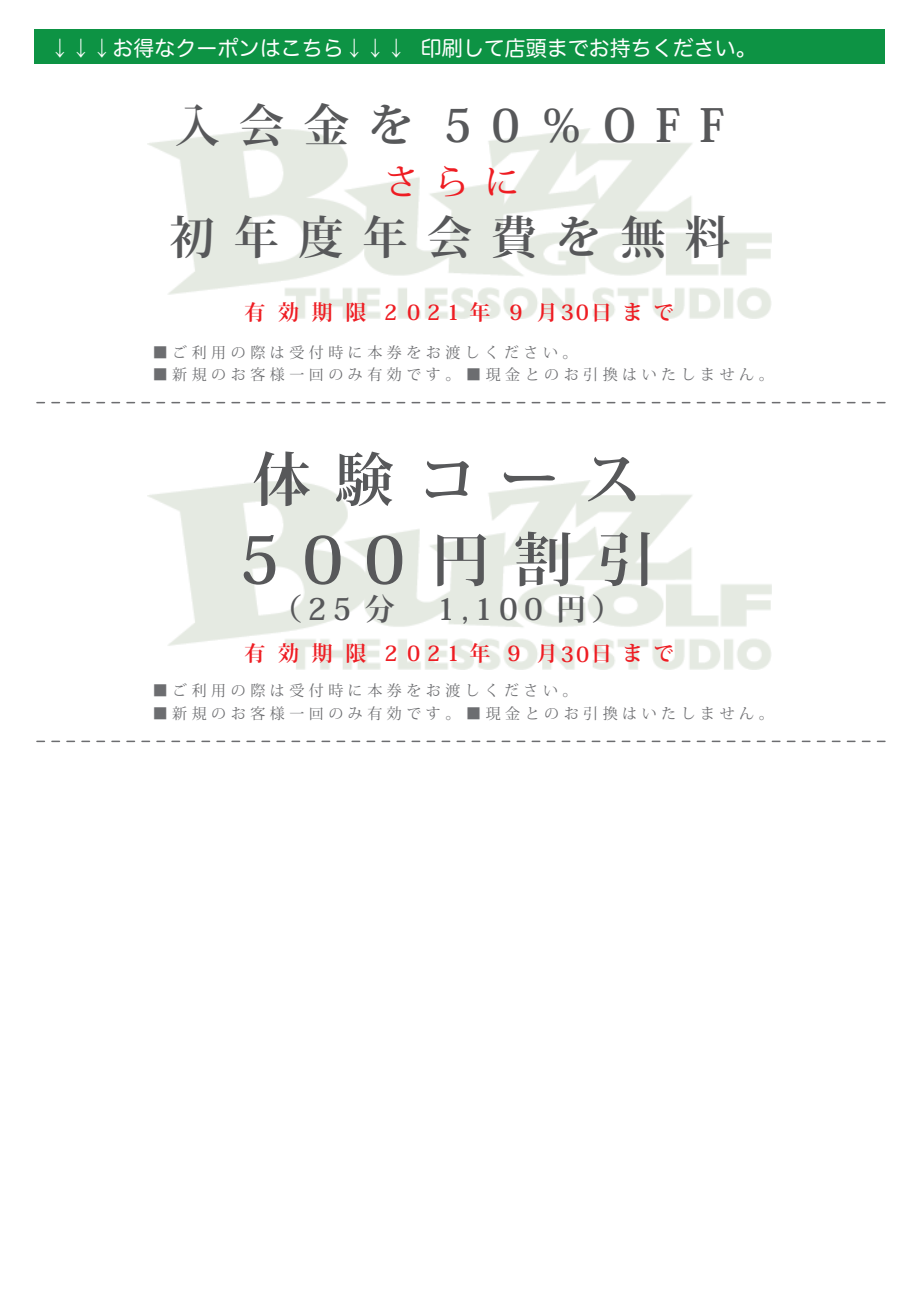
<style>
.page{position:relative;width:919px;height:1289px;background:#fff}
.page>*{position:absolute;margin:0;border:0;box-sizing:border-box;transform-origin:0 0}
.t1{font:700 65.25px "Koz Min Pro";color:#57585a}
.t2{font:700 58.2px "Koz Min Pro";letter-spacing:.42em;color:#57585a}
.t3{font:700 45.45px "Koz Min Pro";letter-spacing:.42em;color:#57585a}
.t4{font:500 35.55px "Koz Min Pro";color:#ee1d23}
.t5{font:700 30px "Koz Min Pro";color:#57585a}
.t6{font:21px "Hira Maru Pro W4";color:#fff}
.t7{font:700 21px "Koz Min Pro";letter-spacing:.45em;color:#ee1d23}
.t8{font:15px "Koz Min Pro";letter-spacing:.3em;color:#6c6d70}
.s1{font-size:58.2px}
</style>
<div class="page">
<img style="left:147px;top:129px;width:624px;height:189px">
<img style="left:147px;top:480px;width:624px;height:189px">
<svg style="left:36px;top:402px;width:848px;height:1px"></svg>
<div style="left:34px;top:30px;width:850px;height:34px;background:#0d9344"></div>
<svg style="left:36px;top:740px;width:848px;height:2px"></svg>
<h3 class="t6" style="left:50px;top:30px;width:708px">↓↓↓お得なクーポンはこちら↓↓↓ 印刷して店頭までお持ちください。</h3>
<h3 class="t3" style="left:175px;top:92px;width:551px">入会金を 50％OFF</h3>
<h3 class="t4" style="left:383px;top:156px;width:138px">さらに</h3>
<h3 class="t3" style="left:169px;top:204px;width:562px">初年度年会費を無料</h3>
<h3 class="t7" style="left:244px;top:297px;width:431px">有効 期限 2021年 9 月30日まで</h3>
<p class="t8" style="left:153px;top:341px;width:426px">■ご利用の際は受付時に本券をお渡しください。</p>
<p class="t8" style="left:153px;top:364px;width:622px">■新規のお客様一回のみ有効です。 ■現金とのお引換はいたしません。</p>
<h2 class="t2" style="left:252px;top:437px;width:390px">体験コース</h2>
<h1 class="t1" style="left:239px;top:512px;width:417px">500<span class="s1">円割引</span></h1>
<h3 class="t5" style="left:272px;top:587px;width:125px">（25 分</h3>
<h3 class="t5" style="left:437px;top:587px;width:187px">1,100 円）</h3>
<h3 class="t7" style="left:244px;top:638px;width:431px">有効 期限 2021年 9 月30日まで</h3>
<p class="t8" style="left:153px;top:680px;width:426px">■ご利用の際は受付時に本券をお渡しください。</p>
<p class="t8" style="left:153px;top:702px;width:622px">■新規のお客様一回のみ有効です。 ■現金とのお引換はいたしません。</p>
</div>
